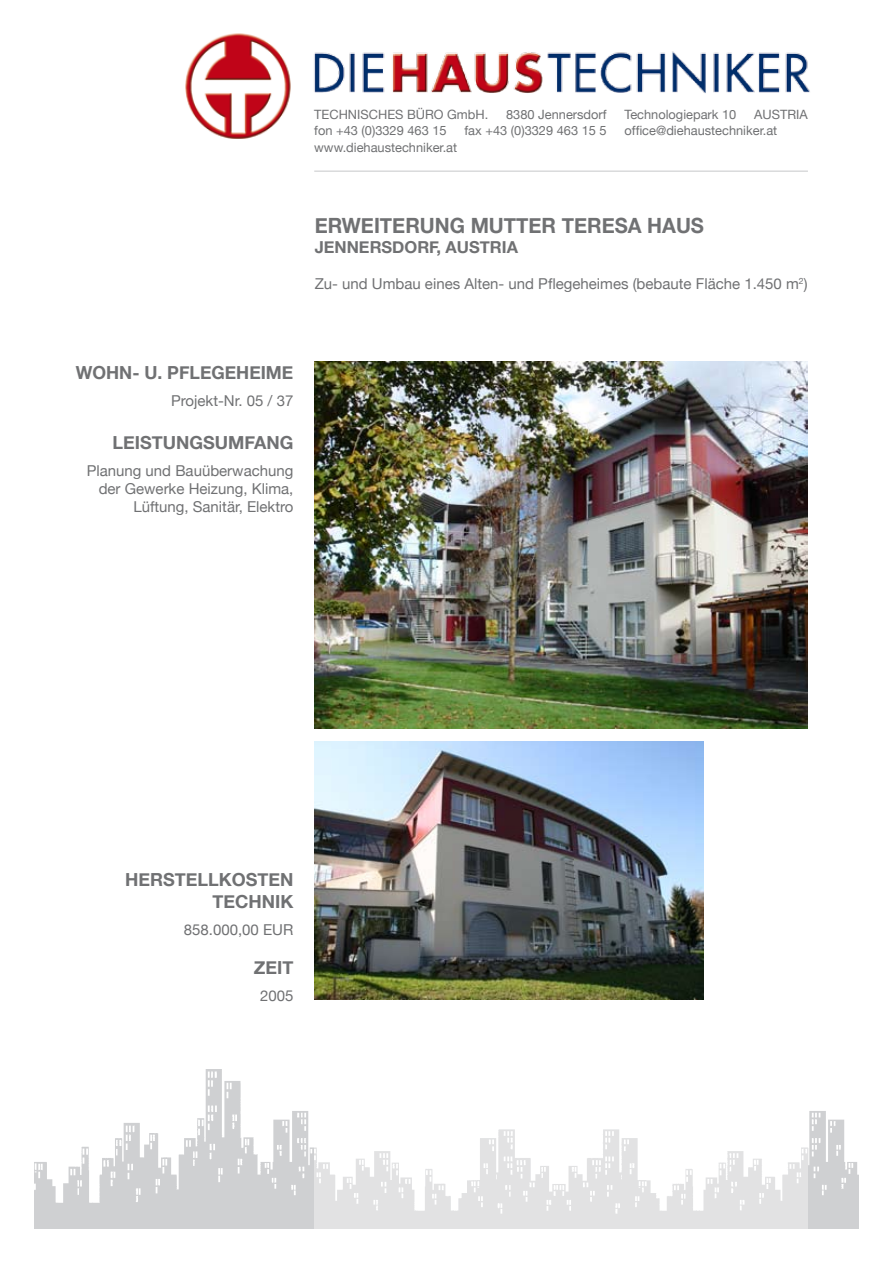
<style>
.page{position:relative;width:893px;height:1263px;background:#fff}
.page>*{position:absolute;margin:0;border:0;box-sizing:border-box;transform-origin:0 0}
.t1{font:700 21px "Helvetica Neue";color:#707173;scale:.96 1}
.t2{font:700 18px/21.6px "Helvetica Neue";color:#707173;text-align:right}
.t3{font:700 16.5px "Helvetica Neue";color:#707173}
.t4{font:15px/18px "Helvetica Neue";color:#707173;text-align:right}
.t5{font:12.75px "Helvetica Neue";color:#707173}
</style>
<div class="page">
<img style="left:34px;top:1069px;width:825px;height:160px">
<svg style="left:315px;top:1069px;width:493px;height:160px"></svg>
<hr style="left:314px;top:170px;width:494px;height:2px;background:#d9dadb">
<img style="left:314px;top:51px;width:496px;height:42px">
<img style="left:185px;top:33px;width:106px;height:106px">
<img style="left:315px;top:361px;width:493px;height:368px">
<img style="left:315px;top:742px;width:388px;height:257px">
<p class="t5" style="left:314px;top:107px;width:176px">TECHNISCHES BÜRO GmbH.</p>
<p class="t5" style="left:506px;top:107px;width:102px">8380 Jennersdorf</p>
<p class="t5" style="left:624px;top:107px;width:113px">Technologiepark 10</p>
<p class="t5" style="left:754px;top:107px;width:55px">AUSTRIA</p>
<p class="t5" style="left:314px;top:123px;width:134px">fon +43 (0)3329 463 15</p>
<p class="t5" style="left:464px;top:123px;width:144px">fax +43 (0)3329 463 15 5</p>
<p class="t5" style="left:624px;top:123px;width:154px">office@diehaustechniker.at</p>
<p class="t5" style="left:314px;top:140px;width:144px">www.diehaustechniker.at</p>
<h1 class="t1" style="left:315px;top:212px;width:407px">ERWEITERUNG MUTTER TERESA HAUS</h1>
<p class="t3" style="left:315px;top:236px;width:205px">JENNERSDORF, AUSTRIA</p>
<p class="t4" style="left:315px;top:274px;width:494px">Zu- und Umbau eines Alten- und Pflegeheimes (bebaute Fläche 1.450 m<sup>2</sup>)</p>
<p class="t2" style="left:76px;top:361px;width:162px">WOHN- U. PFLEGEHE</p>
<p class="t2" style="left:261px;top:361px;width:34px">IME</p>
<p class="t4" style="left:171px;top:391px;width:124px">Projekt-Nr. 05 / 37</p>
<p class="t2" style="left:112px;top:432px;width:183px">LEISTUNGSUMFANG</p>
<p class="t4" style="left:87px;top:462px;width:208px">Planung und Bauüberwachung der Gewerke Heizung, Klima,<br>Lüftung, Sanitär, Elektro</p>
<p class="t2" style="left:125px;top:868px;width:170px">HERSTELLKOSTEN<br>TECHNIK</p>
<p class="t4" style="left:184px;top:920px;width:111px">858.000,00 EUR</p>
<p class="t2" style="left:254px;top:957px;width:41px">ZEIT</p>
<p class="t4" style="left:260px;top:987px;width:35px">2005</p>
</div>
